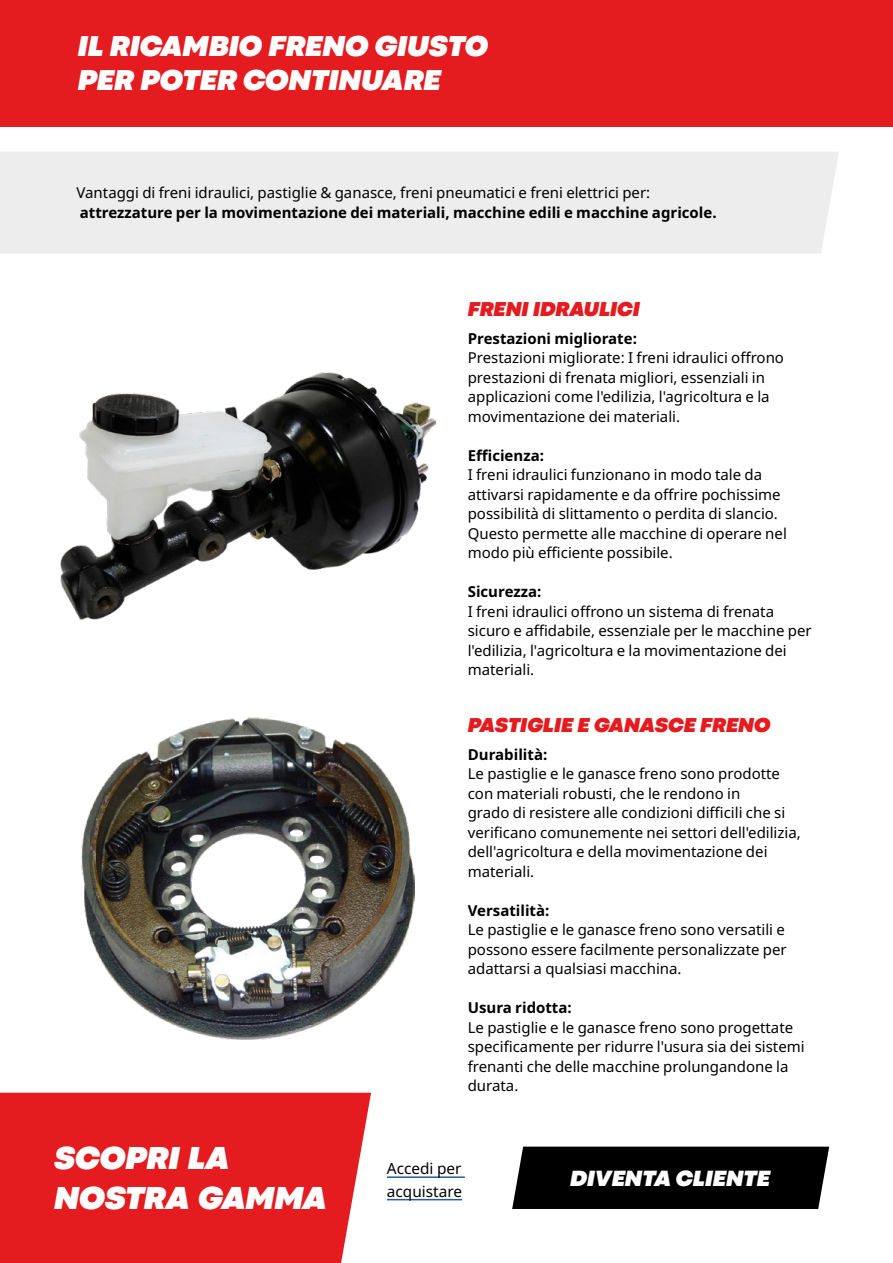
<style>
.page{position:relative;width:893px;height:1263px;background:#fff}
.page>*{position:absolute;margin:0;border:0;box-sizing:border-box;transform-origin:0 0}
.t1{font:italic 900 33.15px/39.8px "Codec Pro";color:#fff}
.t2{font:italic 900 30px/33.3px "Codec Pro";color:#fff}
.t3{font:italic 900 23.1px "Codec Pro";color:#fff}
.t4{font:italic 900 21px "Codec Pro";color:#e41b1f}
.t5{font:15.3px/22.5px "Noto Sans";color:#000}
.t6{font:15px/19.5px "Noto Sans";color:#000}
.t7{font:700 15px "Noto Sans";color:#000}
</style>
<div class="page">
<div style="left:0;top:1093px;width:371px;height:170px;background:#e41b1f"></div>
<div style="left:0;top:152px;width:839px;height:102px;background:#ededed"></div>
<img style="left:61px;top:372px;width:375px;height:247px">
<img style="left:82px;top:718px;width:333px;height:322px">
<div style="left:512px;top:1146px;width:317px;height:63px;background:#000"></div>
<hr style="left:387px;top:1176px;width:78px;height:2px;background:#275b9b">
<hr style="left:387px;top:1199px;width:75px;height:1px;background:#275b9b">
<div style="left:0;top:0;width:893px;height:126px;background:#e41b1f"></div>
<h2 class="t2" style="left:78px;top:29px;width:412px">IL RICAMBIO FRENO GIUSTO<br>PER POTER CONTINUARE</h2>
<p class="t6" style="left:77px;top:183px;width:575px">Vantaggi di freni idraulici, pastiglie &amp; ganasce, freni pneumatici e freni elettrici per:</p>
<p class="t7" style="left:80px;top:202px;width:638px">attrezzature per la movimentazione dei materiali, macchine edili e macchine agricole.</p>
<h3 class="t4" style="left:468px;top:293px;width:174px">FRENI IDRAULICI</h3>
<p class="t7" style="left:468px;top:328px;width:171px">Prestazioni migliorate:</p>
<p class="t6" style="left:468px;top:348px;width:318px">Prestazioni migliorate: I freni idraulici offrono prestazioni di frenata migliori, essenziali in applicazioni come l'edilizia, l'agricoltura e la movimentazione dei materiali.</p>
<p class="t7" style="left:468px;top:445px;width:78px">Efficienza:</p>
<p class="t6" style="left:468px;top:465px;width:321px">I freni idraulici funzionano in modo tale da attivarsi rapidamente e da offrire pochissime possibilità di slittamento o perdita di slancio.<br>Questo permette alle macchine di operare nel modo più efficiente possibile.</p>
<p class="t7" style="left:468px;top:581px;width:75px">Sicurezza:</p>
<p class="t6" style="left:468px;top:602px;width:345px">I freni idraulici offrono un sistema di frenata sicuro e affidabile, essenziale per le macchine per l'edilizia, l'agricoltura e la movimentazione dei materiali.</p>
<h1 class="t1" style="left:54px;top:1137px;width:274px">SCOPRI LA<br>NOSTRA GAMMA</h1>
<h3 class="t4" style="left:468px;top:709px;width:304px">PASTIGLIE E GANASCE FRENO</h3>
<p class="t7" style="left:468px;top:744px;width:81px">Durabilità:</p>
<p class="t6" style="left:468px;top:764px;width:335px">Le pastiglie e le ganasce freno sono prodotte con materiali robusti, che le rendono in<br>grado di resistere alle condizioni difficili che si verificano comunemente nei settori dell'edilizia, dell'agricoltura e della movimentazione dei materiali.</p>
<p class="t7" style="left:468px;top:900px;width:83px">Versatilità:</p>
<p class="t6" style="left:468px;top:920px;width:320px">Le pastiglie e le ganasce freno sono versatili e possono essere facilmente personalizzate per adattarsi a qualsiasi macchina.</p>
<p class="t7" style="left:468px;top:997px;width:106px">Usura ridotta:</p>
<p class="t6" style="left:468px;top:1018px;width:338px">Le pastiglie e le ganasce freno sono progettate specificamente per ridurre l'usura sia dei sistemi frenanti che delle macchine prolungandone la durata.</p>
<p class="t5" style="left:387px;top:1158px;width:77px">Accedi per acquistare</p>
<h3 class="t3" style="left:570px;top:1161px;width:201px">DIVENTA CLIENTE</h3>
</div>
